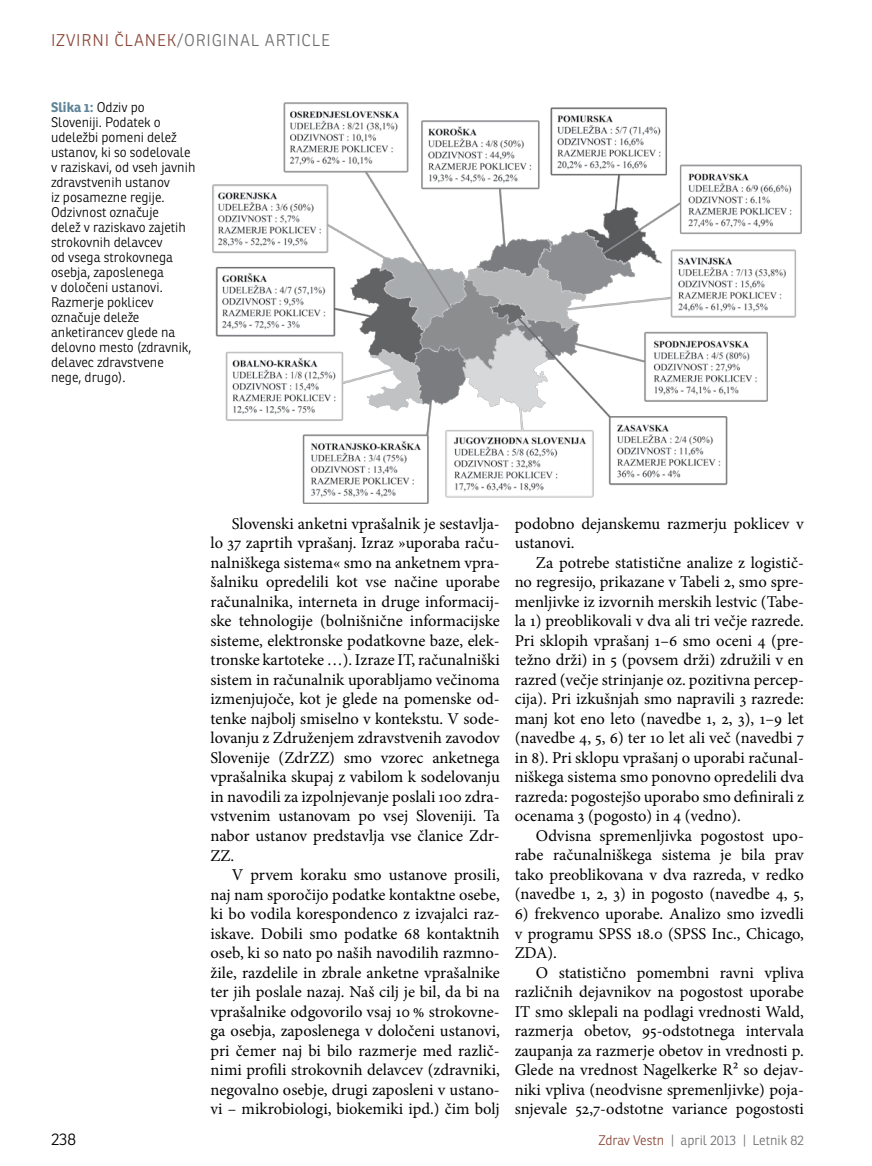
<style>
.page{position:relative;width:872px;height:1166px;background:#fff}
.page>*{position:absolute;margin:0;border:0;box-sizing:border-box;transform-origin:0 0}
.t1{font:16.5px/19.5px "Minion Pro";color:#000;text-align:justify}
.t2{font:300 16.5px "Ronnia";letter-spacing:.05em;color:#6d6e71}
.t3{font:300 16.5px "Ronnia";color:#000}
.t4{font:300 13.5px/15px "Ronnia";color:#000}
.t5{font:300 13.5px "Ronnia";color:#6d6e71}
.s1{color:#8a4638}
.s2{font-weight:700;color:#5f8498}
</style>
<div class="page">
<img style="left:212px;top:102px;width:590px;height:401px">
<p class="t2" style="left:51px;top:30px;width:280px"><span class="s1">Izvi rni članek</span>/Ori gi nal arti cle</p>
<p class="t4" style="left:51px;top:99px;width:146px"><span class="s2">Slika 1:</span> Odziv po<br>Sloveniji. Podatek o udeležbi pomeni delež ustanov, ki so sodelovale v raziskavi, od vseh javnih zdravstvenih ustanov<br>iz posamezne regije.<br>Odzivnost označuje<br>delež v raziskavo zajetih strokovnih delavcev<br>od vsega strokovnega osebja, zaposlenega<br>v določeni ustanovi.<br>Razmerje poklicev označuje deleže anketirancev glede na delovno mesto (zdravnik, delavec zdravstvene nege, drugo).</p>
<p class="t1" style="left:210px;top:513px;width:291px;text-indent:21px">Slovenski anketni vprašalnik je sestavlja&shy;lo 37 zaprtih vprašanj. Izraz »uporaba raču&shy;nalniškega sistema« smo na anketnem vpra&shy;šalniku opredelili kot vse načine uporabe računalnika, interneta in druge informacij&shy;ske tehnologije (bolnišnične informacijske sisteme, elektronske podatkovne baze, elek&shy;tronske kartoteke …). Izraze IT, računalniški sistem in računalnik uporabljamo večinoma izmenjujoče, kot je glede na pomenske od&shy;tenke najbolj smiselno v kontekstu. V sode&shy;lovanju z Združenjem zdravstvenih zavodov Slovenije (ZdrZZ) smo vzorec anketnega vprašalnika skupaj z vabilom k sodelovanju in navodili za izpolnjevanje poslali 100 zdra&shy;vstvenim ustanovam po vsej Sloveniji. Ta nabor ustanov predstavlja vse članice Zdr-ZZ.</p>
<p class="t1" style="left:210px;top:864px;width:291px;text-indent:21px">V prvem koraku smo ustanove prosili, naj nam sporočijo podatke kontaktne osebe, ki bo vodila korespondenco z izvajalci raz&shy;iskave. Dobili smo podatke 68 kontaktnih oseb, ki so nato po naših navodilih razmno&shy;žile, razdelile in zbrale anketne vprašalnike ter jih poslale nazaj. Naš cilj je bil, da bi na vprašalnike odgovorilo vsaj 10 % strokovne&shy;ga osebja, zaposlenega v določeni ustanovi, pri čemer naj bi bilo razmerje med različ&shy;nimi profili strokovnih delavcev (zdravniki, negovalno osebje, drugi zaposleni v ustano&shy;vi – mikrobiologi, biokemiki ipd.) čim bolj</p>
<p class="t1" style="left:514px;top:513px;width:291px">podobno dejanskemu razmerju poklicev v ustanovi.</p>
<p class="t1" style="left:514px;top:552px;width:291px;text-indent:21px">Za potrebe statistične analize z logistič&shy;no regresijo, prikazane v Tabeli 2, smo spre&shy;menljivke iz izvornih merskih lestvic (Tabe&shy;la 1) preoblikovali v dva ali tri večje razrede.<br>Pri sklopih vprašanj 1–6 smo oceni 4 (pre&shy;težno drži) in 5 (povsem drži) združili v en razred (večje strinjanje oz. pozitivna percep&shy;cija). Pri izkušnjah smo napravili 3 razrede: manj kot eno leto (navedbe 1, 2, 3), 1–9 let (navedbe 4, 5, 6) ter 10 let ali več (navedbi 7 in 8). Pri sklopu vprašanj o uporabi računal&shy;niškega sistema smo ponovno opredelili dva razreda: pogostejšo uporabo smo definirali z ocenama 3 (pogosto) in 4 (vedno).</p>
<p class="t1" style="left:514px;top:825px;width:291px;text-indent:21px">Odvisna spremenljivka pogostost upo&shy;rabe računalniškega sistema je bila prav tako preoblikovana v dva razreda, v redko (navedbe 1, 2, 3) in pogosto (navedbe 4, 5,</p>
<p class="t1" style="left:514px;top:903px;width:291px">6) frekvenco uporabe. Analizo smo izvedli v programu SPSS 18.0 (SPSS Inc., Chicago, ZDA).</p>
<p class="t1" style="left:514px;top:962px;width:291px;text-indent:21px">O statistično pomembni ravni vpliva različnih dejavnikov na pogostost uporabe IT smo sklepali na podlagi vrednosti Wald, razmerja obetov, 95-odstotnega intervala zaupanja za razmerje obetov in vrednosti p.<br>Glede na vrednost Nagelkerke R2 so dejav&shy;niki vpliva (neodvisne spremenljivke) poja&shy;snjevale 52,7-odstotne variance pogostosti</p>
<p class="t3" style="left:51px;top:1128px;width:26px">238</p>
<p class="t5" style="left:598px;top:1131px;width:207px"><span class="s1">Zdrav Vestn</span> | april 2013 | Letnik 82</p>
</div>
